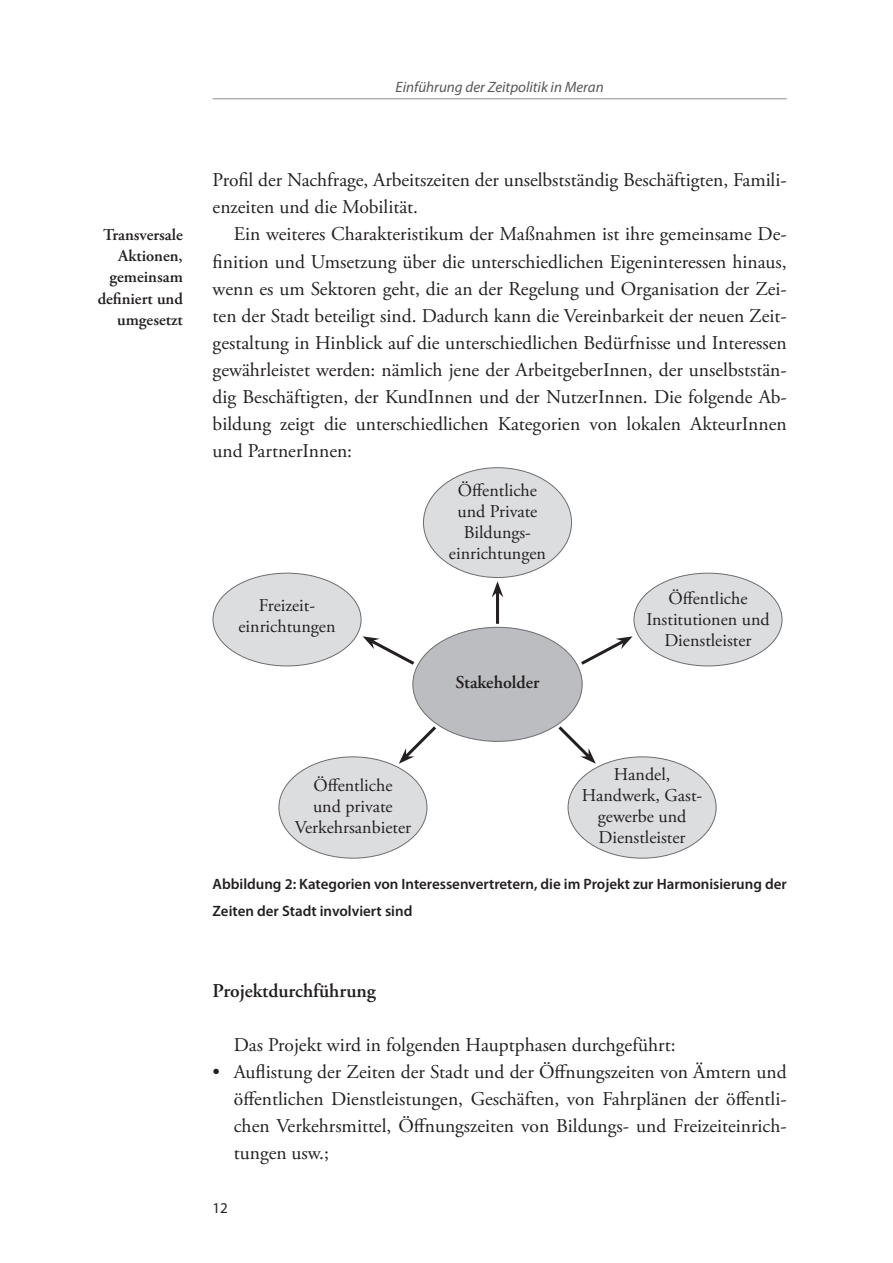
<style>
.page{position:relative;width:893px;height:1263px;background:#fff}
.page>*{position:absolute;margin:0;border:0;box-sizing:border-box;transform-origin:0 0}
.t1{font:19.5px/27px "Rmpxnf A Garamond Pro";color:#231f20;text-align:justify}
.t2{font:600 19.5px "Mhvjwm A Garamond Pro";color:#231f20}
.t3{font:18px/21px "Rmpxnf A Garamond Pro";color:#231f20;text-align:center}
.t4{font:600 18px "Mhvjwm A Garamond Pro";color:#231f20}
.t5{font:600 16.5px/21px "Mhvjwm A Garamond Pro";color:#231f20;text-align:right}
.t6{font:600 15px/27px "Kmgknp Myriad Pro";color:#231f20}
.t7{font:italic 15px "Vlfcbl Myriad Pro";color:#57585a}
.t8{font:15px "Fpnpxp Myriad Pro";color:#231f20}
</style>
<div class="page">
<hr style="left:213px;top:98px;width:574px;height:1px;background:#8a8c8f">
<div style="left:423px;top:468px;width:149px;height:109px;background:#dcdddf;border-radius:50%"></div>
<div style="left:213px;top:573px;width:148px;height:93px;background:#dcdddf;border-radius:50%"></div>
<div style="left:279px;top:757px;width:148px;height:101px;background:#dcdddf;border-radius:50%"></div>
<div style="left:634px;top:573px;width:148px;height:93px;background:#dcdddf;border-radius:50%"></div>
<div style="left:568px;top:757px;width:148px;height:101px;background:#dcdddf;border-radius:50%"></div>
<div style="left:413px;top:627px;width:169px;height:114px;background:#bcbdc0;border-radius:50%"></div>
<hr style="left:496px;top:592px;width:3px;height:32px;background:#231f20">
<svg style="left:492px;top:581px;width:11px;height:16px"></svg>
<svg style="left:578px;top:636px;width:55px;height:31px"></svg>
<svg style="left:399px;top:723px;width:40px;height:41px"></svg>
<svg style="left:555px;top:723px;width:41px;height:41px"></svg>
<svg style="left:363px;top:636px;width:55px;height:31px"></svg>
<p class="t7" style="left:396px;top:79px;width:210px">Einführung der Zeitpolitik in Meran</p>
<p class="t5" style="left:98px;top:225px;width:87px">Transversale<br>Aktionen, gemeinsam definiert und umgesetzt</p>
<p class="t1" style="left:213px;top:167px;width:576px">Profil der Nachfrage, Arbeitszeiten der unselbstständig Beschäftigten, Famili&shy;enzeiten und die Mobilität.</p>
<p class="t1" style="left:213px;top:221px;width:576px;text-indent:21px">Ein weiteres Charakteristikum der Maßnahmen ist ihre gemeinsame De&shy;finition und Umsetzung über die unterschiedlichen Eigeninteressen hinaus, wenn es um Sektoren geht, die an der Regelung und Organisation der Zei&shy;ten der Stadt beteiligt sind. Dadurch kann die Vereinbarkeit der neuen Zeit&shy;gestaltung in Hinblick auf die unterschiedlichen Bedürfnisse und Interessen gewährleistet werden: nämlich jene der ArbeitgeberInnen, der unselbststän&shy;dig Beschäftigten, der KundInnen und der NutzerInnen. Die folgende Ab&shy;bildung zeigt die unterschiedlichen Kategorien von lokalen AkteurInnen und PartnerInnen:</p>
<p class="t3" style="left:238px;top:596px;width:99px">Freizeit&shy;einrichtungen</p>
<p class="t3" style="left:449px;top:480px;width:99px">Öffentliche und Private<br>Bildungs&shy;einrichtungen</p>
<p class="t4" style="left:456px;top:672px;width:85px">Stakeholder</p>
<p class="t3" style="left:646px;top:589px;width:125px">Öffentliche<br>Institutionen und<br>Dienstleister</p>
<p class="t3" style="left:295px;top:776px;width:118px">Öffentliche<br>und private<br>Verkehrsanbieter</p>
<p class="t3" style="left:582px;top:764px;width:122px">Handel,<br>Handwerk, Gast&shy;gewerbe und<br>Dienstleister</p>
<p class="t6" style="left:213px;top:870px;width:576px">Abbildung 2: Kategorien von Interessenvertretern, die im Projekt zur Harmonisierung der<br>Zeiten der Stadt involviert sind</p>
<p class="t2" style="left:213px;top:979px;width:165px">Projektdurchführung</p>
<p class="t1" style="left:234px;top:1031px;width:443px">Das Projekt wird in folgenden Hauptphasen durchgeführt:</p>
<p class="t1" style="left:234px;top:1058px;width:554px;text-indent:-21px">• Auflistung der Zeiten der Stadt und der Öffnungszeiten von Ämtern und öffentlichen Dienstleistungen, Geschäften, von Fahrplänen der öffentli&shy;chen Verkehrsmittel, Öffnungszeiten von Bildungs- und Freizeiteinrich&shy;tungen usw.;</p>
<p class="t8" style="left:213px;top:1199px;width:17px">12</p>
</div>
